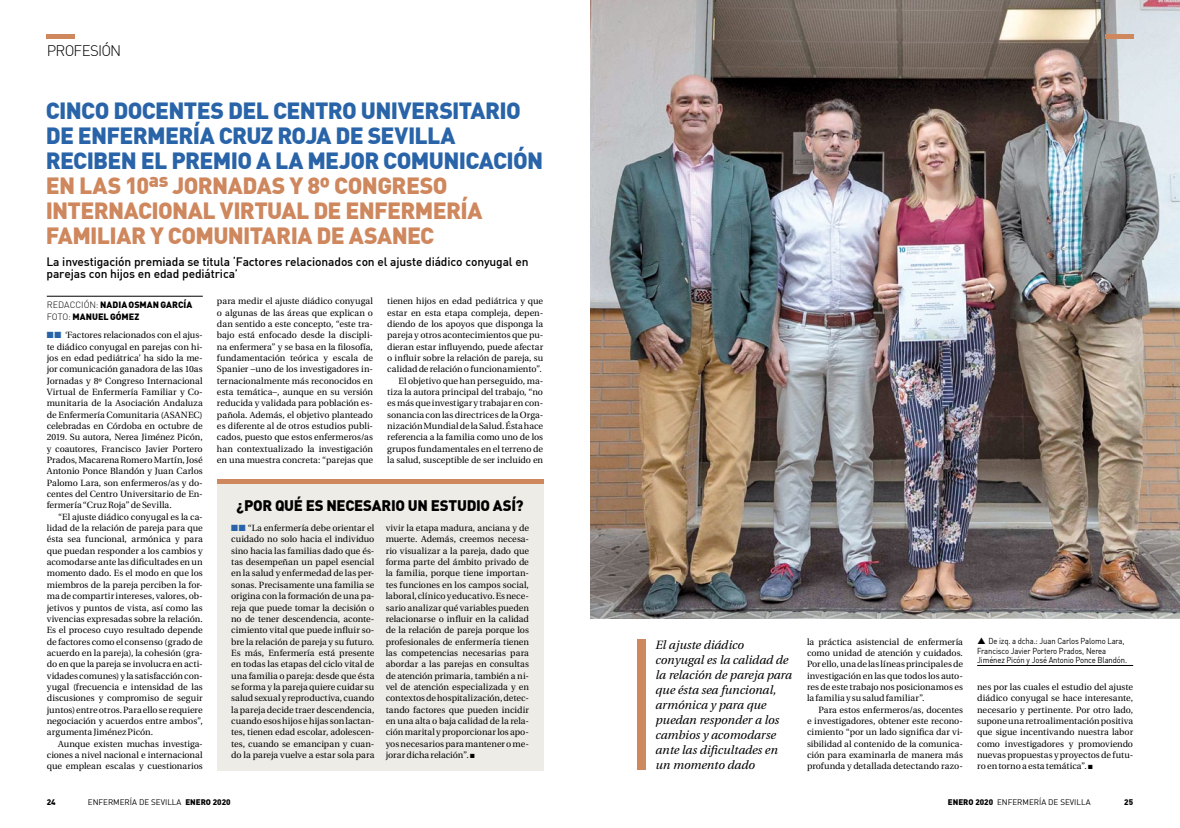
<style>
.page{position:relative;width:1180px;height:828px;background:#fff}
.page>*{position:absolute;margin:0;border:0;box-sizing:border-box;transform-origin:0 0}
.t1{font:900 23px/25px "DIN";letter-spacing:-.03em;color:#2964a9}
.t2{font:900 23px/25px "DIN";letter-spacing:-.03em;color:#cf875e}
.t3{font:900 15px "DIN";letter-spacing:-.015em;color:#000}
.t4{font:300 15px "DIN";letter-spacing:-.05em;color:#000}
.t5{font:italic 12px/15px "Utopia";color:#000}
.t6{font:500 12px/12px "DIN";letter-spacing:-.01em;color:#000}
.t7{font:9px/11.3px "Utopia";color:#000;text-align:justify}
.t8{font:900 9px "DIN";color:#000}
.t9{font:300 9px "DIN";color:#000}
.t10{font:8.5px/9.1px "DIN";letter-spacing:-.015em;color:#000;scale:.9 1}
.t11{font:8px "DIN";color:#000}
.t12{font:900 8px "DIN";color:#000}
.s1{color:#cf875e}
.s2{font-weight:900}
.s3{font-weight:300}
.s4{color:#2964a9}
</style>
<div class="page">
<hr style="left:47px;top:296px;width:156px;height:1px;background:#000">
<div style="left:217px;top:482px;width:326px;height:289px;background:#edece6"></div>
<hr style="left:217px;top:479px;width:326px;height:4px;background:#cf875e">
<img style="left:590px;top:0;width:589px;height:618px">
<hr style="left:977px;top:665px;width:155px;height:1px;background:#000">
<div style="left:636px;top:639px;width:9px;height:131px;background:#cf875e"></div>
<hr style="left:1104px;top:34px;width:28px;height:4px;background:#cf875e">
<hr style="left:47px;top:34px;width:28px;height:4px;background:#cf875e">
<h2 class="t4" style="left:47px;top:42px;width:76px">PROFESIÓN</h2>
<h1 class="t1" style="left:46px;top:97px;width:242px">CINCO DOCENTES DEL CEN</h1>
<h1 class="t1" style="left:46px;top:97px;width:474px;text-indent:269px">TRO UN IVERSITARIO<br>DE ENFERMERÍA CRUZ ROJA DE SEVILLA<br>RECIBEN</h1>
<h1 class="t1" style="left:46px;top:147px;width:495px;text-indent:95px">EL PREMIO A LA MEJOR COMUNICACIÓN<br><span class="s1">EN LAS 10</span><sup>AS</sup> <span class="s1">JORN</span></h1>
<h1 class="t2" style="left:228px;top:172px;width:121px">ADAS Y 8º CON</h1>
<h1 class="t2" style="left:377px;top:172px;width:69px">GRESO</h1>
<h1 class="t2" style="left:46px;top:197px;width:438px;text-indent:78px">ACIONAL VIRTUAL DE ENFERMERÍA<br>FAMILIAR Y COMUNITARIA DE ASANEC</h1>
<h3 class="t6" style="left:46px;top:255px;width:483px">La investigación premiada se titula ‘Factores relacionados con el ajuste diádico conyugal en parejas con hijos en edad pediátrica’</h3>
<p class="t9" style="left:47px;top:299px;width:66px">REDACCIÓN: <span class="s2">NADIA</span></p>
<p class="t8" style="left:128px;top:299px;width:13px">OSMA</p>
<p class="t8" style="left:153px;top:299px;width:31px">N GARCÍA</p>
<p class="t8" style="left:47px;top:310px;width:71px"><span class="s3">FOTO:</span> MANUEL GÓM</p>
<p class="t8" style="left:129px;top:310px;width:12px">EZ</p>
<p class="t7" style="left:47px;top:330px;width:157px"><span class="s4">■■</span> ‘Factores relacionados con el ajus&shy;te diádico conyugal en parejas con hi&shy;jos en edad pediátrica’ ha sido la me&shy;jor comunicación ganadora de las 10as Jornadas y 8º Congreso Internacional Virtual de Enfermería Familiar y Co&shy;munitaria de la Asociación Andaluza de Enfermería Comunitaria (ASANEC) celebradas en Córdoba en octubre de 2019. Su autora, Nerea Jiménez Picón, y coautores, Francisco Javier Portero Prados, Macarena Romero Martín, José Antonio Ponce Blandón y Juan Carlos Palomo Lara, son enfermeros/as y do&shy;centes del Centro Universitario de En&shy;fermería “Cruz Roja” de Sevilla.</p>
<p class="t7" style="left:47px;top:511px;width:157px;text-indent:11px">“El ajuste diádico conyugal es la ca&shy;lidad de la relación de pareja para que ésta sea funcional, armónica y para que puedan responder a los cambios y acomodarse ante las dificultades en un momento dado. Es el modo en que los miembros de la pareja perciben la for&shy;ma de compartir intereses, valores, ob&shy;jetivos y puntos de vista, así como las vivencias expresadas sobre la relación.<br>Es el proceso cuyo resultado depende de factores como el consenso (grado de acuerdo en la pareja), la cohesión (gra&shy;do en que la pareja se involucra en acti&shy;vidades comunes) y la satisfacción con&shy;yugal (frecuencia e intensidad de las discusiones y compromiso de seguir juntos) entre otros. Para ello se requiere negociación y acuerdos entre ambos”, argumenta Jiménez Picón.</p>
<p class="t7" style="left:47px;top:738px;width:157px;text-indent:11px">Aunque existen muchas investiga&shy;ciones a nivel nacional e internacional que emplean escalas y cuestionarios</p>
<h1 class="t2" style="left:46px;top:197px;width:50px">INTERN</h1>
<p class="t7" style="left:217px;top:296px;width:157px">para medir el ajuste diádico conyugal o algunas de las áreas que explican o dan sentido a este concepto, “este tra&shy;bajo está enfocado desde la discipli&shy;na enfermera” y se basa en la filosofía, fundamentación teórica y escala de Spanier –uno de los investigadores in&shy;ternacionalmente más reconocidos en esta temática–, aunque en su versión reducida y validada para población es&shy;pañola. Además, el objetivo planteado es diferente al de otros estudios publi&shy;cados, puesto que estos enfermeros/as han contextualizado la investigación en una muestra concreta: “parejas que</p>
<p class="t7" style="left:387px;top:296px;width:157px;text-align:right">tienen hijos en edad pediátrica y que estar en esta etapa compleja, depen&shy;diendo de los apoyos que disponga la pareja y otros acontecimientos que pu&shy;dieran estar influyendo, puede afectar o influir sobre la relación de pareja, su calidad de relación o funcionamiento”.<br>El objetivo que han perseguido, ma&shy;tiza la autora principal del trabajo, “no es más que investigar y trabajar en con&shy;sonancia con las directrices de la Orga&shy;nización Mundial de la Salud. Ésta hace referencia a la familia como uno de los grupos fundamentales en el terreno de la salud, susceptible de ser incluido en</p>
<h2 class="t3" style="left:236px;top:495px;width:49px">¿POR QUÉ</h2>
<h2 class="t3" style="left:306px;top:495px;width:144px">ES NECESARIO UN ESTUDI</h2>
<h2 class="t3" style="left:480px;top:495px;width:45px">O ASÍ?</h2>
<p class="t7" style="left:231px;top:522px;width:145px"><span class="s4">■■</span> “La enfermería debe orientar el cuidado no solo hacia el individuo sino hacia las familias dado que és&shy;tas desempeñan un papel esencial en la salud y enfermedad de las per&shy;sonas. Precisamente una familia se origina con la formación de una pa&shy;reja que puede tomar la decisión o no de tener descendencia, aconte&shy;cimiento vital que puede influir so&shy;bre la relación de pareja y su futuro.<br>Es más, Enfermería está presente en todas las etapas del ciclo vital de una familia o pareja: desde que ésta se forma y la pareja quiere cuidar su salud sexual y reproductiva, cuando la pareja decide traer descendencia, cuando esos hijos e hijas son lactan&shy;tes, tienen edad escolar, adolescen&shy;tes, cuando se emancipan y cuan&shy;do la pareja vuelve a estar sola para</p>
<p class="t7" style="left:386px;top:522px;width:145px">vivir la etapa madura, anciana y de muerte. Además, creemos necesa&shy;rio visualizar a la pareja, dado que forma parte del ámbito privado de la familia, porque tiene importan&shy;tes funciones en los campos social, laboral, clínico y educativo. Es nece&shy;sario analizar qué variables pueden relacionarse o influir en la calidad de la relación de pareja porque los profesionales de enfermería tienen las competencias necesarias para abordar a las parejas en consultas de atención primaria, también a ni&shy;vel de atención especializada y en contextos de hospitalización, detec&shy;tando factores que pueden incidir en una alta o baja calidad de la rela&shy;ción marital y proporcionar los apo&shy;yos necesarios para mantener o me&shy;jorar dicha relación”. ■</p>
<h3 class="t5" style="left:655px;top:637px;width:138px">El ajuste diádico conyugal es la calidad de la relación de pareja para que ésta sea funcional, armónica y para que puedan responder a los cambios y acomodarse ante las dificultades en un momento dado</h3>
<p class="t7" style="left:806px;top:636px;width:157px">la práctica asistencial de enfermería como unidad de atención y cuidados.<br>Por ello, una de las líneas principales de investigación en las que todos los auto&shy;res de este trabajo nos posicionamos es la familia y su salud familiar”.</p>
<p class="t7" style="left:806px;top:704px;width:157px;text-indent:11px">Para estos enfermeros/as, docentes e investigadores, obtener este recono&shy;cimiento “por un lado significa dar vi&shy;sibilidad al contenido de la comunica&shy;ción para examinarla de manera más profunda y detallada detectando razo-</p>
<p class="t10" style="left:977px;top:636px;width:168px;text-indent:11px">De izq. a dcha.: Juan Carlos Palomo Lara,<br>Francisco Javier Portero Prados, Nerea<br>Jiménez Picón y José Antonio Ponce Blandón.</p>
<p class="t7" style="left:977px;top:681px;width:157px">nes por las cuales el estudio del ajuste diádico conyugal se hace interesante, necesario y pertinente. Por otro lado, supone una retroalimentación positiva que sigue incentivando nuestra labor como investigadores y promoviendo nuevas propuestas y proyectos de futu&shy;ro en torno a esta temática”. ■</p>
<p class="t12" style="left:47px;top:797px;width:10px">24</p>
<p class="t11" style="left:88px;top:797px;width:144px">ENFERMERÍA DE SEVILLA <span class="s2">ENERO 2020</span></p>
<p class="t11" style="left:947px;top:797px;width:144px"><span class="s2">ENERO 2020</span> ENFERMERÍA DE SEVILLA</p>
<p class="t12" style="left:1124px;top:797px;width:10px">25</p>
</div>
